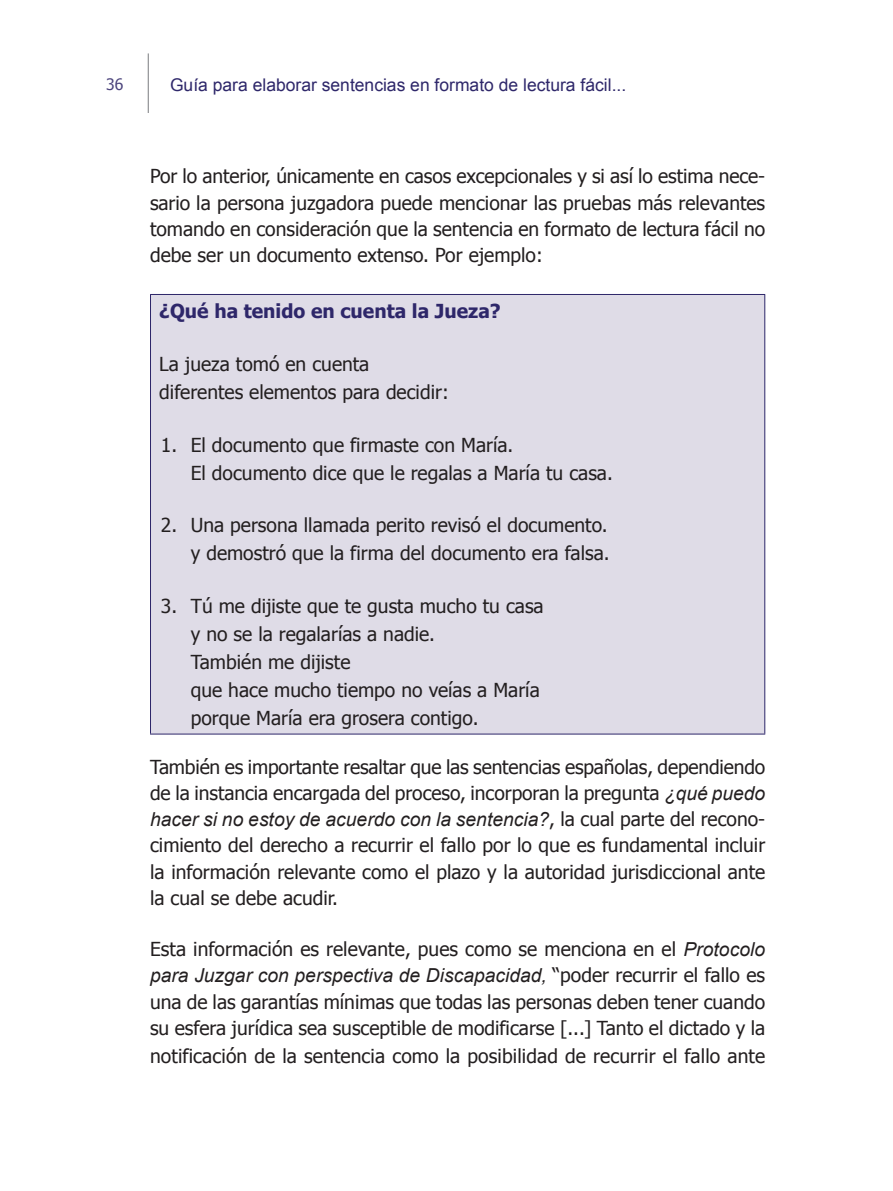
<style>
.page{position:relative;width:893px;height:1191px;background:#fff}
.page>*{position:absolute;margin:0;border:0;box-sizing:border-box;transform-origin:0 0}
.Parrafo{font:19.25px/26.2px "Tahoma";color:#231f20;text-align:justify}
.titulo_en_tabla{font:700 19.25px "Tahoma";color:#2e276a}
.t1{font:17.5px "Arial";color:#2e276a}
.t2{font:15.75px "Tahoma";color:#4d457d}
.s1{font-family:"Arial";font-style:italic}
</style>
<div class="page">
<hr style="left:148px;top:53px;width:1px;height:60px;background:#808285">
<div style="left:150px;top:294px;width:615px;height:440px;background:#dfdce7"></div>
<hr style="left:150px;top:294px;width:615px;height:1px;background:#2e276a">
<hr style="left:150px;top:295px;width:1px;height:438px;background:#2e276a">
<hr style="left:764px;top:295px;width:1px;height:438px;background:#2e276a">
<hr style="left:150px;top:733px;width:615px;height:1px;background:#2e276a">
<p class="t2" style="left:106px;top:74px;width:19px">36</p>
<p class="t1" style="left:170px;top:73px;width:458px">Guía para elaborar sentencias en formato de lectura fácil...</p>
<p class="Parrafo" style="left:150px;top:162px;width:617px">Por lo anterior, únicamente en casos excepcionales y si así lo estima nece&shy;sario la persona juzgadora puede mencionar las pruebas más relevantes tomando en consideración que la sentencia en formato de lectura fácil no debe ser un documento extenso. Por ejemplo:</p>
<p class="titulo_en_tabla" style="left:159px;top:297px;width:343px">¿Qué ha tenido en cuenta la Jueza?</p>
<p class="Parrafo" style="left:159px;top:349px;width:291px;line-height:28px">La jueza tomó en cuenta diferentes elementos para decidir:</p>
<p class="Parrafo" style="left:191px;top:430px;width:424px;line-height:28px;text-indent:-30px">1. El documento que firmaste con María.<br>El documento dice que le regalas a María tu casa.</p>
<p class="Parrafo" style="left:161px;top:510px;width:450px;line-height:28px;text-align:right">2. Una persona llamada perito revisó el documento. y demostró que la firma del documento era falsa.</p>
<p class="Parrafo" style="left:191px;top:591px;width:354px;line-height:28px;text-align:left;text-indent:-30px">3. Tú me dijiste que te gusta mucho tu casa y no se la regalarías a nadie.<br>También me dijiste<br>que hace mucho tiempo no veías a María porque María era grosera contigo.</p>
<p class="Parrafo" style="left:150px;top:752px;width:617px">También es importante resaltar que las sentencias españolas, dependiendo de la instancia encargada del proceso, incorporan la pregunta <span class="s1">¿qué puedo hacer si no estoy de acuerdo con la sentencia?</span>, la cual parte del recono&shy;cimiento del derecho a recurrir el fallo por lo que es fundamental incluir la información relevante como el plazo y la autoridad jurisdiccional ante la cual se debe acudir.</p>
<p class="Parrafo" style="left:150px;top:935px;width:617px">Esta información es relevante, pues como se menciona en el <span class="s1">Protocolo para Juzgar con perspectiva de Discapacidad,</span> “poder recurrir el fallo es una de las garantías mínimas que todas las personas deben tener cuando su esfera jurídica sea susceptible de modificarse [...] Tanto el dictado y la</p>
<p class="Parrafo" style="left:150px;top:1042px;width:617px">notificación de la sentencia como la posibilidad de recurrir el fallo ante</p>
</div>
